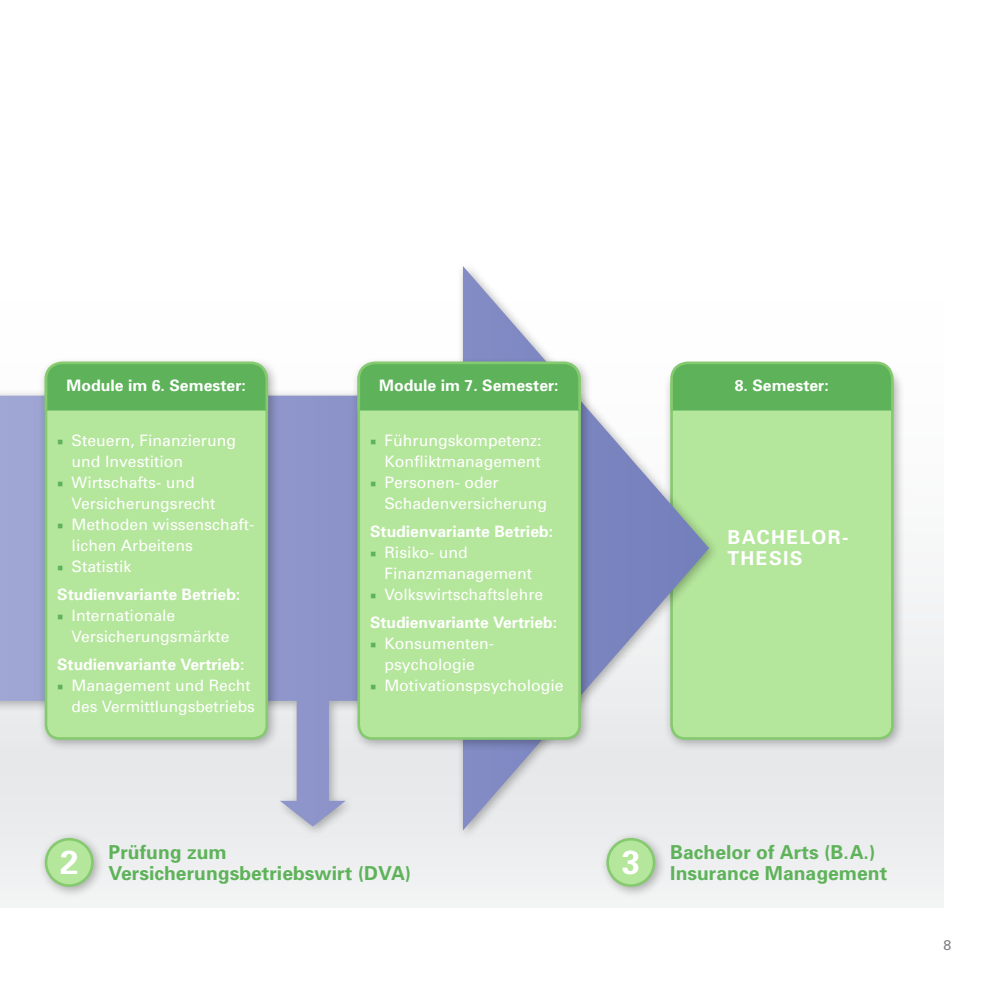
<style>
.page{position:relative;width:993px;height:993px;background:#fff}
.page>*{position:absolute;margin:0;border:0;box-sizing:border-box;transform-origin:0 0}
.mt{font:700 33.25px "Univers";color:#fff}
.Ü2{font:700 19.25px "Univers";color:#5eb35a}
.mt-2{font:700 19.25px "Univers";letter-spacing:.07em;color:#fff}
.grafik_Bachelor_mt{font:15.75px/21px "Univers";color:#fff}
.mt-3{font:700 15.75px "Univers";color:#fff}
.grafik_Bachelor_mt-2{font:700 15.75px "Univers";color:#fff}
.t1{font:14px "Univers";color:#777a7e}
.s1{font-family:"Minion Pro";color:#5eb35a}
</style>
<div class="page">
<div style="left:0;top:214px;width:943px;height:693px;background:#f3f4f4"></div>
<hr style="left:992px;top:0;width:1px;height:992px;background:#e7e8ea">
<div style="left:38px;top:831px;width:68px;height:67px;background:#000;opacity:.3"></div>
<div style="left:46px;top:838px;width:46px;height:47px;background:#b4e69b;border-radius:50%"></div>
<div style="left:45px;top:837px;width:49px;height:49px;border:3px solid #86ca70;border-radius:50%"></div>
<div style="left:599px;top:831px;width:68px;height:67px;background:#000;opacity:.3"></div>
<div style="left:607px;top:838px;width:46px;height:47px;background:#b4e69b;border-radius:50%"></div>
<div style="left:606px;top:837px;width:49px;height:49px;border:3px solid #86ca70;border-radius:50%"></div>
<div style="left:663px;top:364px;width:242px;height:387px;background:#000;opacity:.3"></div>
<div style="left:671px;top:372px;width:221px;height:366px;background:#b4e69b;border-radius:14px"></div>
<div style="left:670px;top:371px;width:223px;height:368px;border:3px solid #86ca70;border-radius:14px"></div>
<div style="left:0;top:261px;width:720px;height:579px;background:#000;opacity:.3"></div>
<svg style="left:0;top:266px;width:708px;height:564px"></svg>
<div style="left:350px;top:357px;width:243px;height:394px;background:#000;opacity:.3"></div>
<div style="left:358px;top:365px;width:221px;height:373px;background:#b4e69b;border-radius:14px"></div>
<div style="left:357px;top:364px;width:223px;height:375px;border:3px solid #86ca70;border-radius:14px"></div>
<div style="left:38px;top:357px;width:242px;height:394px;background:#000;opacity:.3"></div>
<div style="left:46px;top:365px;width:221px;height:373px;background:#b4e69b;border-radius:14px"></div>
<div style="left:45px;top:364px;width:223px;height:375px;border:3px solid #86ca70;border-radius:14px"></div>
<svg style="left:43px;top:360px;width:226px;height:53px;background:#6bb965"></svg>
<svg style="left:668px;top:360px;width:226px;height:53px;background:#6cba66"></svg>
<svg style="left:356px;top:360px;width:226px;height:53px;background:#6ab864"></svg>
<p class="mt-3" style="left:66px;top:376px;width:181px">Module im 6. Semester:</p>
<p class="mt-3" style="left:379px;top:376px;width:181px">Module im 7. Semester:</p>
<p class="mt-3" style="left:734px;top:376px;width:96px">8. Semester:</p>
<p class="mt-3" style="left:733px;top:381px;width:96px">8. Semester:</p>
<p class="grafik_Bachelor_mt" style="left:72px;top:429px;width:166px;text-indent:-14px"><span class="s1">■</span> Steuern, Finanzierung und Investition</p>
<p class="grafik_Bachelor_mt" style="left:72px;top:471px;width:145px;text-indent:-14px"><span class="s1">■</span> Wirtschafts- und<br>Versicherungsrecht</p>
<p class="grafik_Bachelor_mt" style="left:72px;top:513px;width:184px;text-indent:-14px"><span class="s1">■</span> Methoden wissenschaft&shy;lichen Arbeitens</p>
<p class="grafik_Bachelor_mt" style="left:57px;top:555px;width:76px"><span class="s1">■</span> Statistik</p>
<p class="grafik_Bachelor_mt-2" style="left:57px;top:584px;width:184px">Studienvariante Betrieb:</p>
<p class="grafik_Bachelor_mt" style="left:72px;top:604px;width:159px;text-indent:-14px"><span class="s1">■</span> Internationale<br>Versicherungsmärkte</p>
<p class="mt-3" style="left:57px;top:654px;width:188px">Studienvariante Vertrieb:</p>
<p class="grafik_Bachelor_mt" style="left:57px;top:674px;width:199px;text-align:right"><span class="s1">■</span> Management und Recht des Vermittlungsbetriebs</p>
<p class="grafik_Bachelor_mt" style="left:370px;top:429px;width:173px;text-align:right"><span class="s1">■</span> Führungskompetenz:<br>Konfliktmanagement</p>
<p class="grafik_Bachelor_mt" style="left:384px;top:471px;width:164px;text-indent:-14px"><span class="s1">■</span> Personen- oder<br>Schadenversicherung</p>
<p class="grafik_Bachelor_mt-2" style="left:370px;top:521px;width:184px">Studienvariante Betrieb:</p>
<p class="grafik_Bachelor_mt" style="left:384px;top:541px;width:149px;text-indent:-14px"><span class="s1">■</span> Risiko- und<br>Finanzmanagement</p>
<p class="grafik_Bachelor_mt" style="left:370px;top:583px;width:175px"><span class="s1">■</span> Volkswirtschaftslehre</p>
<p class="mt-3" style="left:370px;top:612px;width:188px">Studienvariante Vertrieb:</p>
<p class="grafik_Bachelor_mt" style="left:370px;top:632px;width:124px;text-align:center"><span class="s1">■</span> Konsumenten&shy;psychologie</p>
<p class="grafik_Bachelor_mt" style="left:370px;top:674px;width:195px"><span class="s1">■</span> Motivationspsychologie</p>
<p class="mt" style="left:60px;top:841px;width:20px">2</p>
<p class="Ü2" style="left:109px;top:840px;width:120px">Prüfung zum</p>
<p class="Ü2" style="left:109px;top:861px;width:304px">Versicherungsbetriebswirt (DVA)</p>
<p class="mt-2" style="left:727px;top:525px;width:122px">BACHELOR-</p>
<p class="mt-2" style="left:727px;top:546px;width:77px">THESIS</p>
<p class="mt" style="left:621px;top:841px;width:20px">3</p>
<p class="Ü2" style="left:670px;top:840px;width:206px">Bachelor of Arts (B.A.)</p>
<p class="Ü2" style="left:670px;top:861px;width:218px">Insurance Management</p>
<p class="t1" style="left:943px;top:936px;width:9px">8</p>
</div>
